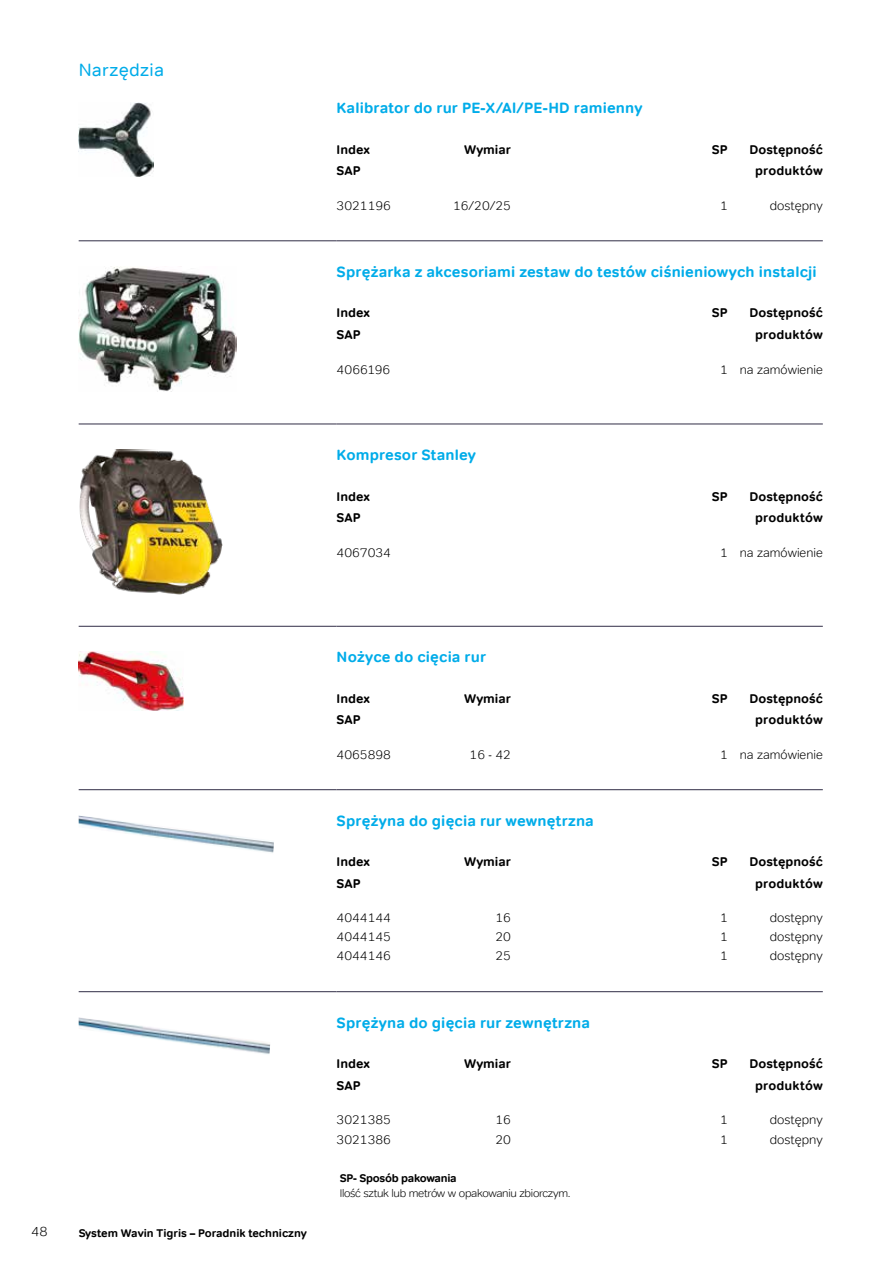
<style>
.page{position:relative;width:893px;height:1263px;background:#fff}
.page>*{position:absolute;margin:0;border:0;box-sizing:border-box;transform-origin:0 0}
.t1{font:18px "Tondo";letter-spacing:.015em;color:#00ace9}
.t2{font:700 15px "Tondo";letter-spacing:.01em;color:#00ace9}
.t3{font:300 13.5px "Tondo";color:#000}
.t4{font:700 12.75px/21.6px "Tondo";color:#000}
.t5{font:300 12.75px "Tondo";color:#000}
.t6{font:300 11.25px "Tondo";letter-spacing:-.025em;color:#000}
.t7{font:700 11.25px "Tondo";color:#000}
.t8{font:700 11.25px "Tondo";letter-spacing:-.025em;color:#000}
</style>
<div class="page">
<hr style="left:79px;top:240px;width:258px;height:1px;background:#3a374f">
<hr style="left:337px;top:240px;width:486px;height:1px;background:#3a374f">
<hr style="left:79px;top:423px;width:258px;height:1px;background:#3a374f">
<hr style="left:337px;top:423px;width:486px;height:1px;background:#3a374f">
<hr style="left:79px;top:626px;width:258px;height:1px;background:#3a374f">
<hr style="left:337px;top:626px;width:486px;height:1px;background:#3a374f">
<hr style="left:79px;top:789px;width:258px;height:1px;background:#3a374f">
<hr style="left:337px;top:789px;width:486px;height:1px;background:#3a374f">
<hr style="left:79px;top:991px;width:258px;height:1px;background:#3a374f">
<hr style="left:337px;top:991px;width:486px;height:1px;background:#3a374f">
<img style="left:79px;top:103px;width:75px;height:73px">
<img style="left:79px;top:267px;width:158px;height:125px">
<img style="left:79px;top:449px;width:144px;height:146px">
<img style="left:79px;top:652px;width:104px;height:58px">
<img style="left:79px;top:815px;width:195px;height:38px">
<img style="left:79px;top:1017px;width:191px;height:37px">
<h1 class="t1" style="left:79px;top:59px;width:87px">Narzędzia</h1>
<p class="t2" style="left:337px;top:99px;width:307px">Kalibrator do rur PE-X/Al/PE-HD ramienny</p>
<p class="t4" style="left:337px;top:139px;width:35px">Index<br>SAP</p>
<p class="t4" style="left:464px;top:139px;width:48px">Wymiar</p>
<p class="t4" style="left:712px;top:139px;width:18px">SP</p>
<p class="t4" style="left:750px;top:139px;width:75px;text-align:center">Dostępność produktów</p>
<p class="t5" style="left:337px;top:198px;width:56px">3021196</p>
<p class="t5" style="left:453px;top:198px;width:59px">16/20/25</p>
<p class="t5" style="left:720px;top:198px;width:9px">1</p>
<p class="t5" style="left:770px;top:198px;width:55px">dostępny</p>
<p class="t2" style="left:337px;top:262px;width:481px">Sprężarka z akcesoriami zestaw do testów ciśnieniowych instalcji</p>
<p class="t4" style="left:337px;top:302px;width:35px">Index<br>SAP</p>
<p class="t4" style="left:712px;top:302px;width:18px">SP</p>
<p class="t4" style="left:750px;top:302px;width:75px;text-align:center">Dostępność produktów</p>
<p class="t5" style="left:337px;top:361px;width:55px">4066196</p>
<p class="t5" style="left:720px;top:361px;width:104px">1 na zamówienie</p>
<p class="t2" style="left:337px;top:445px;width:141px">Kompresor Stanley</p>
<p class="t4" style="left:337px;top:485px;width:35px">Index<br>SAP</p>
<p class="t4" style="left:712px;top:485px;width:18px">SP</p>
<p class="t4" style="left:750px;top:485px;width:75px;text-align:center">Dostępność produktów</p>
<p class="t5" style="left:337px;top:544px;width:56px">4067034</p>
<p class="t5" style="left:720px;top:544px;width:104px">1 na zamówienie</p>
<p class="t3" style="left:31px;top:1223px;width:18px">48</p>
<p class="t7" style="left:79px;top:1226px;width:230px">System Wavin Tigris – Poradnik techniczny</p>
<p class="t2" style="left:337px;top:648px;width:151px">Nożyce do cięcia rur</p>
<p class="t4" style="left:337px;top:688px;width:35px">Index<br>SAP</p>
<p class="t4" style="left:464px;top:688px;width:48px">Wymiar</p>
<p class="t4" style="left:712px;top:688px;width:18px">SP</p>
<p class="t4" style="left:750px;top:688px;width:75px;text-align:center">Dostępność produktów</p>
<p class="t5" style="left:337px;top:747px;width:56px">4065898</p>
<p class="t5" style="left:470px;top:747px;width:43px">16 - 42</p>
<p class="t5" style="left:720px;top:747px;width:104px">1 na zamówienie</p>
<p class="t2" style="left:337px;top:811px;width:259px">Sprężyna do gięcia rur wewnętrzna</p>
<p class="t4" style="left:337px;top:851px;width:35px">Index<br>SAP</p>
<p class="t4" style="left:464px;top:851px;width:48px">Wymiar</p>
<p class="t4" style="left:712px;top:851px;width:18px">SP</p>
<p class="t4" style="left:750px;top:851px;width:75px;text-align:center">Dostępność produktów</p>
<p class="t5" style="left:337px;top:910px;width:56px">4044144</p>
<p class="t5" style="left:495px;top:910px;width:17px">16</p>
<p class="t5" style="left:720px;top:910px;width:9px">1</p>
<p class="t5" style="left:770px;top:910px;width:55px">dostępny</p>
<p class="t5" style="left:337px;top:929px;width:56px">4044145</p>
<p class="t5" style="left:495px;top:929px;width:17px">20</p>
<p class="t5" style="left:720px;top:929px;width:9px">1</p>
<p class="t5" style="left:770px;top:929px;width:55px">dostępny</p>
<p class="t5" style="left:337px;top:948px;width:56px">4044146</p>
<p class="t5" style="left:495px;top:948px;width:17px">25</p>
<p class="t5" style="left:720px;top:948px;width:9px">1</p>
<p class="t5" style="left:770px;top:948px;width:55px">dostępny</p>
<p class="t2" style="left:337px;top:1013px;width:255px">Sprężyna do gięcia rur zewnętrzna</p>
<p class="t4" style="left:337px;top:1053px;width:35px">Index<br>SAP</p>
<p class="t4" style="left:464px;top:1053px;width:48px">Wymiar</p>
<p class="t4" style="left:712px;top:1053px;width:18px">SP</p>
<p class="t4" style="left:750px;top:1053px;width:75px;text-align:center">Dostępność produktów</p>
<p class="t5" style="left:337px;top:1112px;width:56px">3021385</p>
<p class="t5" style="left:495px;top:1112px;width:17px">16</p>
<p class="t5" style="left:720px;top:1112px;width:9px">1</p>
<p class="t5" style="left:770px;top:1112px;width:55px">dostępny</p>
<p class="t5" style="left:337px;top:1131px;width:56px">3021386</p>
<p class="t5" style="left:495px;top:1131px;width:17px">20</p>
<p class="t5" style="left:720px;top:1131px;width:9px">1</p>
<p class="t5" style="left:770px;top:1131px;width:55px">dostępny</p>
<p class="t8" style="left:340px;top:1171px;width:118px">SP- Sposób pakowania</p>
<p class="t6" style="left:340px;top:1186px;width:232px">Ilość sztuk lub metrów w opakowaniu zbiorczym.</p>
</div>
